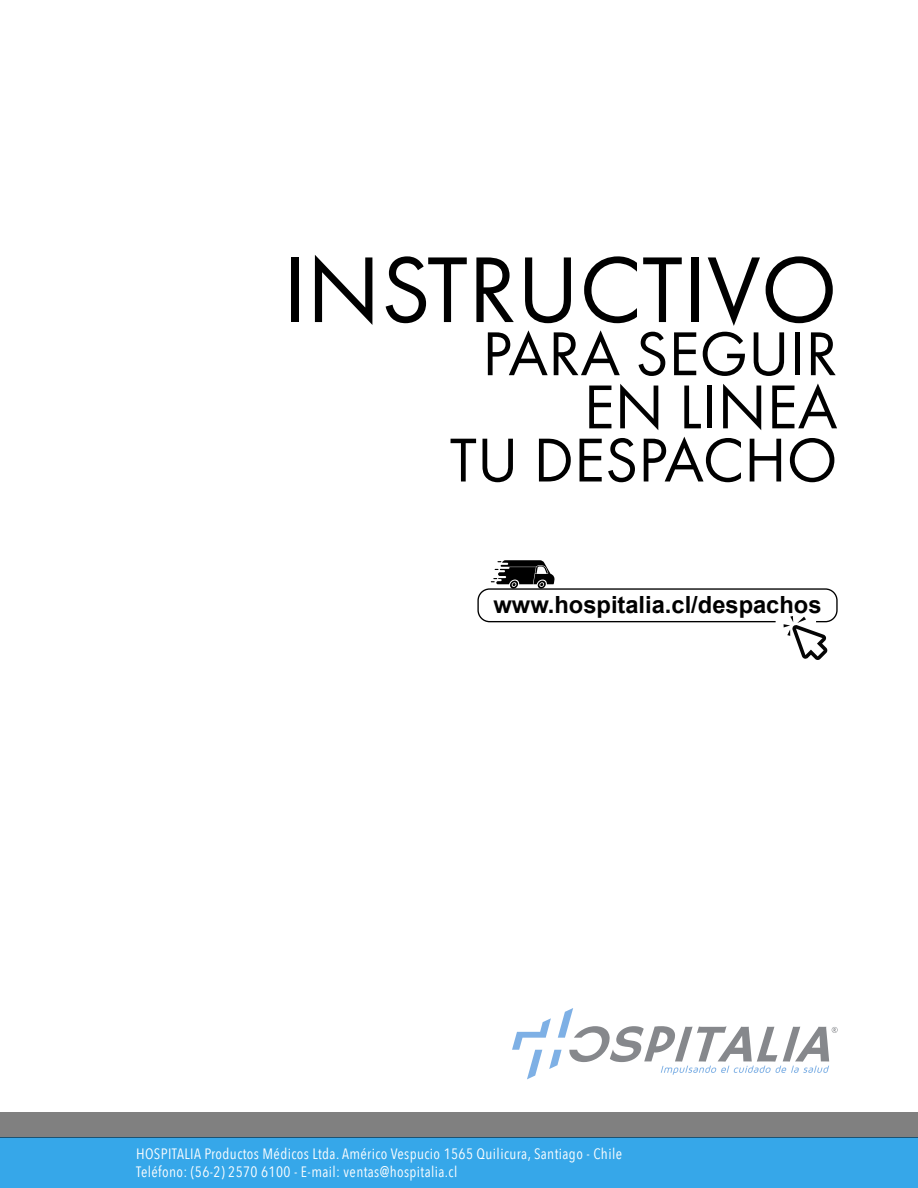
<style>
.page{position:relative;width:918px;height:1188px;background:#fff}
.page>*{position:absolute;margin:0;border:0;box-sizing:border-box;transform-origin:0 0}
.t1{font:96.9px "Futura PT";color:#000}
.t2{font:64.2px/53.1px "Futura PT";color:#000;text-align:right}
.t3{font:700 23.7px "Arial";color:#000}
.t4{font:15px/18px "Avenir Next Condensed";letter-spacing:.025em;color:#fff}
</style>
<div class="page">
<div style="left:0;top:1137px;width:918px;height:51px;background:#36a7e9"></div>
<div style="left:0;top:1112px;width:918px;height:25px;background:#808080"></div>
<svg style="left:784px;top:616px;width:44px;height:44px"></svg>
<div style="left:477px;top:588px;width:361px;height:34px;border:1px solid #000;border-radius:11px"></div>
<svg style="left:491px;top:560px;width:66px;height:29px"></svg>
<svg style="left:512px;top:1008px;width:326px;height:71px"></svg>
<h1 class="t1" style="left:283px;top:232px;width:556px">INSTRUCTIVO</h1>
<h2 class="t2" style="left:450px;top:327px;width:389px">PARA SEGUIR<br>EN LINEA<br>TU DESPACHO</h2>
<h3 class="t3" style="left:494px;top:589px;width:330px">www.hospitalia.cl/despachos</h3>
<p class="t4" style="left:136px;top:1144px;width:487px">HOSPITALIA Productos Médicos Ltda. Américo Vespucio 1565 Quilicura, Santiago - Chile<br>Teléfono: (56-2) 2570 6100 - E-mail: ventas@hospitalia.cl</p>
</div>
